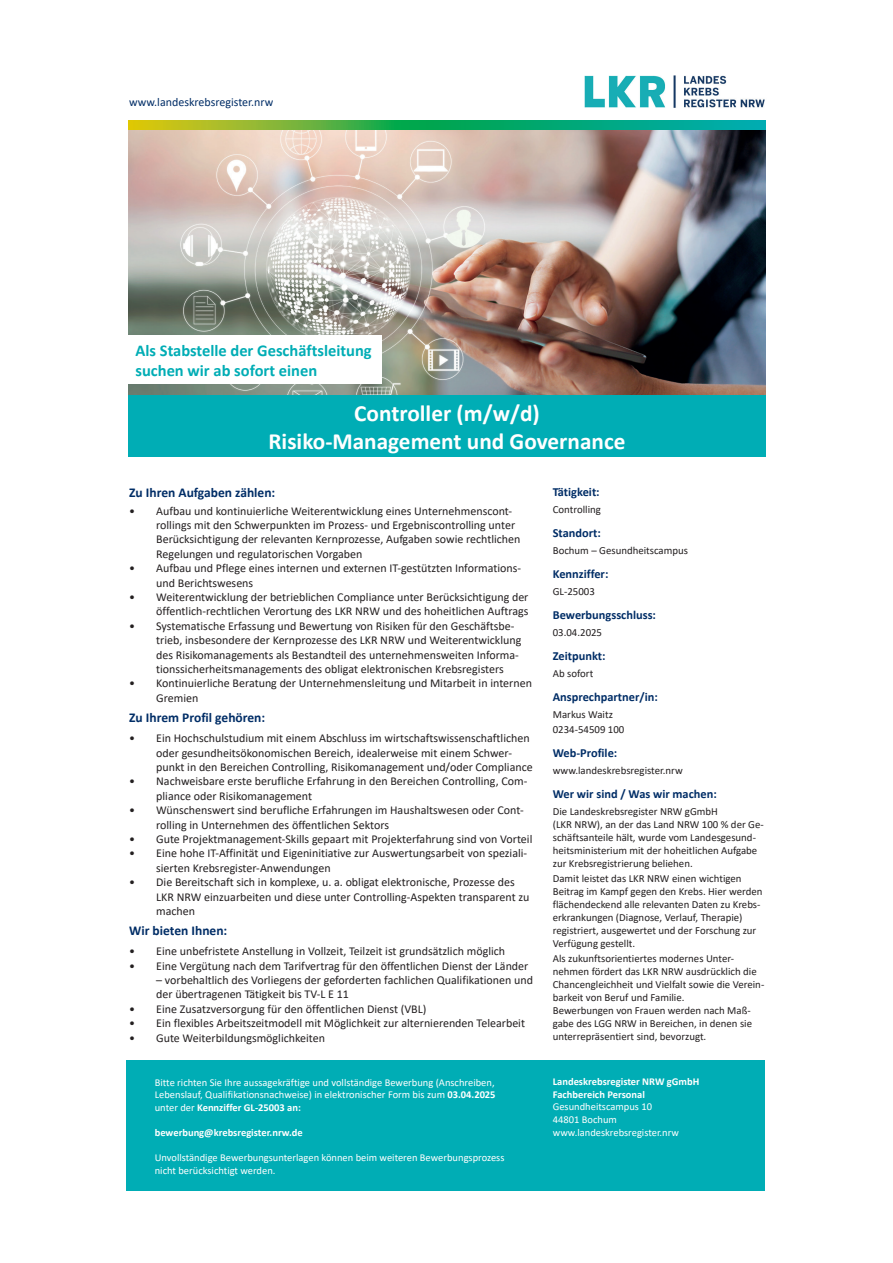
<style>
.page{position:relative;width:893px;height:1263px;background:#fff}
.page>*{position:absolute;margin:0;border:0;box-sizing:border-box;transform-origin:0 0}
.t1{font:700 23.25px/27.9px "Calibri";color:#fff;text-align:center}
.t2{font:700 16.5px/19.8px "Calibri";color:#00adb5}
.t3{font:700 13.5px "Calibri";color:#002d66}
.t4{font:700 12.3px "Calibri";color:#002d66}
.t5{font:12px/14.4px "Calibri";color:#231f20}
.t6{font:12px "Calibri";color:#002d66}
.t7{font:10.8px/13px "Calibri";color:#231f20}
.t8{font:10.5px/12.6px "Calibri";color:#fff}
.t9{font:700 10.5px/12.6px "Calibri";color:#fff}
.s1{font-weight:700}
</style>
<div class="page">
<img style="left:128px;top:129px;width:638px;height:266px">
<div style="left:127px;top:1060px;width:638px;height:131px;background:#00adb5"></div>
<svg style="left:128px;top:121px;width:638px;height:8px;background:#38af5c"></svg>
<img style="left:584px;top:75px;width:181px;height:33px">
<div style="left:128px;top:336px;width:254px;height:48px;background:#fff"></div>
<div style="left:128px;top:395px;width:638px;height:62px;background:#00adb5"></div>
<p class="t6" style="left:129px;top:93px;width:146px">www.landeskrebsregister.nrw</p>
<h2 class="t2" style="left:135px;top:341px;width:238px">Als Stabstelle der Geschäftsleitung suchen wir ab sofort einen</h2>
<h1 class="t1" style="left:269px;top:399px;width:358px">Controller (m/w/d)<br>Risiko-Management und Governance</h1>
<p class="t3" style="left:129px;top:483px;width:148px">Zu Ihren Aufgaben zählen:</p>
<p class="t5" style="left:156px;top:503px;width:366px;text-indent:-27px">• Aufbau und kontinuierliche Weiterentwicklung eines Unternehmenscont&shy;rollings mit den Schwerpunkten im Prozess- und Ergebniscontrolling unter Berücksichtigung der relevanten Kernprozesse, Aufgaben sowie rechtlichen Regelungen und regulatorischen Vorgaben</p>
<p class="t5" style="left:156px;top:561px;width:366px;text-indent:-27px">• Aufbau und Pflege eines internen und externen IT-gestützten Informations&shy;und Berichtswesens</p>
<p class="t5" style="left:129px;top:589px;width:401px;text-align:right">• Weiterentwicklung der betrieblichen Compliance unter Berücksichtigung der öffentlich-rechtlichen Verortung des LKR NRW und des hoheitlichen Auftrags</p>
<p class="t5" style="left:156px;top:618px;width:367px;text-indent:-27px">• Systematische Erfassung und Bewertung von Risiken für den Geschäftsbe&shy;trieb, insbesondere der Kernprozesse des LKR NRW und Weiterentwicklung des Risikomanagements als Bestandteil des unternehmensweiten Informa&shy;tionssicherheitsmanagements des obligat elektronischen Krebsregisters</p>
<p class="t5" style="left:156px;top:676px;width:377px;text-indent:-27px">• Kontinuierliche Beratung der Unternehmensleitung und Mitarbeit in internen<br>Gremien</p>
<p class="t3" style="left:129px;top:708px;width:138px">Zu Ihrem Profil gehören:</p>
<p class="t5" style="left:156px;top:731px;width:378px;text-indent:-27px">• Ein Hochschulstudium mit einem Abschluss im wirtschaftswissenschaftlichen oder gesundheitsökonomischen Bereich, idealerweise mit einem Schwer&shy;punkt in den Bereichen Controlling, Risikomanagement und/oder Compliance</p>
<p class="t5" style="left:156px;top:774px;width:373px;text-indent:-27px">• Nachweisbare erste berufliche Erfahrung in den Bereichen Controlling, Com&shy;pliance oder Risikomanagement</p>
<p class="t5" style="left:156px;top:803px;width:369px;text-indent:-27px">• Wünschenswert sind berufliche Erfahrungen im Haushaltswesen oder Cont&shy;rolling in Unternehmen des öffentlichen Sektors</p>
<p class="t5" style="left:129px;top:831px;width:405px">• Gute Projektmanagement-Skills gepaart mit Projekterfahrung sind von Vorteil</p>
<p class="t5" style="left:156px;top:846px;width:373px;text-indent:-27px">• Eine hohe IT-Affinität und Eigeninitiative zur Auswertungsarbeit von speziali&shy;sierten Krebsregister-Anwendungen</p>
<p class="t5" style="left:156px;top:875px;width:375px;text-indent:-27px">• Die Bereitschaft sich in komplexe, u. a. obligat elektronische, Prozesse des<br>LKR NRW einzuarbeiten und diese unter Controlling-Aspekten transparent zu machen</p>
<p class="t3" style="left:129px;top:921px;width:100px">Wir bieten Ihnen:</p>
<p class="t5" style="left:129px;top:944px;width:377px">• Eine unbefristete Anstellung in Vollzeit, Teilzeit ist grundsätzlich möglich</p>
<p class="t5" style="left:129px;top:958px;width:401px">• Eine Vergütung nach dem Tarifvertrag für den öffentlichen Dienst der Länder</p>
<p class="t5" style="left:156px;top:972px;width:378px">– vorbehaltlich des Vorliegens der geforderten fachlichen Qualifikationen und der übertragenen Tätigkeit bis TV-L E 11</p>
<p class="t5" style="left:129px;top:1001px;width:299px">• Eine Zusatzversorgung für den öffentlichen Dienst (VBL)</p>
<p class="t5" style="left:129px;top:1016px;width:397px">• Ein flexibles Arbeitszeitmodell mit Möglichkeit zur alternierenden Telearbeit</p>
<p class="t5" style="left:129px;top:1030px;width:197px">• Gute Weiterbildungsmöglichkeiten</p>
<p class="t8" style="left:155px;top:1075px;width:342px;text-align:justify">Bitte richten Sie Ihre aussagekräftige und vollständige Bewerbung (Anschreiben, Lebenslauf, Qualifikationsnachweise) in elektronischer Form bis zum <span class="s1">03.04.2025 </span>unter der <span class="s1">Kennziffer GL-25003 an:</span></p>
<p class="t9" style="left:155px;top:1126px;width:149px">bewerbung@krebsregister.nrw.de</p>
<p class="t8" style="left:155px;top:1151px;width:351px">Unvollständige Bewerbungsunterlagen können beim weiteren Bewerbungsprozess nicht berücksichtigt werden.</p>
<p class="t4" style="left:553px;top:483px;width:48px">Tätigkeit:</p>
<p class="t7" style="left:553px;top:503px;width:50px">Controlling</p>
<p class="t4" style="left:553px;top:524px;width:50px">Standort:</p>
<p class="t7" style="left:553px;top:544px;width:137px">Bochum – Gesundheitscampus</p>
<p class="t4" style="left:553px;top:565px;width:57px">Kennziffer:</p>
<p class="t7" style="left:553px;top:585px;width:44px">GL-25003</p>
<p class="t4" style="left:553px;top:606px;width:105px">Bewerbungsschluss:</p>
<p class="t7" style="left:553px;top:626px;width:51px">03.04.2025</p>
<p class="t4" style="left:553px;top:647px;width:54px">Zeitpunkt:</p>
<p class="t7" style="left:553px;top:667px;width:42px">Ab sofort</p>
<p class="t4" style="left:553px;top:688px;width:107px">Ansprechpartner/in:</p>
<p class="t7" style="left:553px;top:706px;width:73px;line-height:15.1px">Markus Waitz<br>0234-54509 100</p>
<p class="t4" style="left:553px;top:744px;width:66px">Web-Profile:</p>
<p class="t7" style="left:553px;top:764px;width:131px">www.landeskrebsregister.nrw</p>
<p class="t4" style="left:553px;top:785px;width:166px">Wer wir sind / Was wir machen:</p>
<p class="t7" style="left:553px;top:805px;width:212px">Die Landeskrebsregister NRW gGmbH<br>(LKR NRW), an der das Land NRW 100 % der Ge&shy;schäftsanteile hält, wurde vom Landesgesund&shy;heitsministerium mit der hoheitlichen Aufgabe zur Krebsregistrierung beliehen.</p>
<p class="t7" style="left:553px;top:872px;width:211px">Damit leistet das LKR NRW einen wichtigen Beitrag im Kampf gegen den Krebs. Hier werden flächendeckend alle relevanten Daten zu Krebs&shy;erkrankungen (Diagnose, Verlauf, Therapie) registriert, ausgewertet und der Forschung zur Verfügung gestellt.</p>
<p class="t7" style="left:553px;top:952px;width:213px">Als zukunftsorientiertes modernes Unter&shy;nehmen fördert das LKR NRW ausdrücklich die Chancengleichheit und Vielfalt sowie die Verein&shy;barkeit von Beruf und Familie.<br>Bewerbungen von Frauen werden nach Maß&shy;gabe des LGG NRW in Bereichen, in denen sie unterrepräsentiert sind, bevorzugt.</p>
<p class="t9" style="left:553px;top:1075px;width:148px">Landeskrebsregister NRW gGmbH<br>Fachbereich Personal</p>
<p class="t8" style="left:553px;top:1100px;width:128px">Gesundheitscampus 10<br>44801 Bochum www.landeskrebsregister.nrw</p>
</div>
